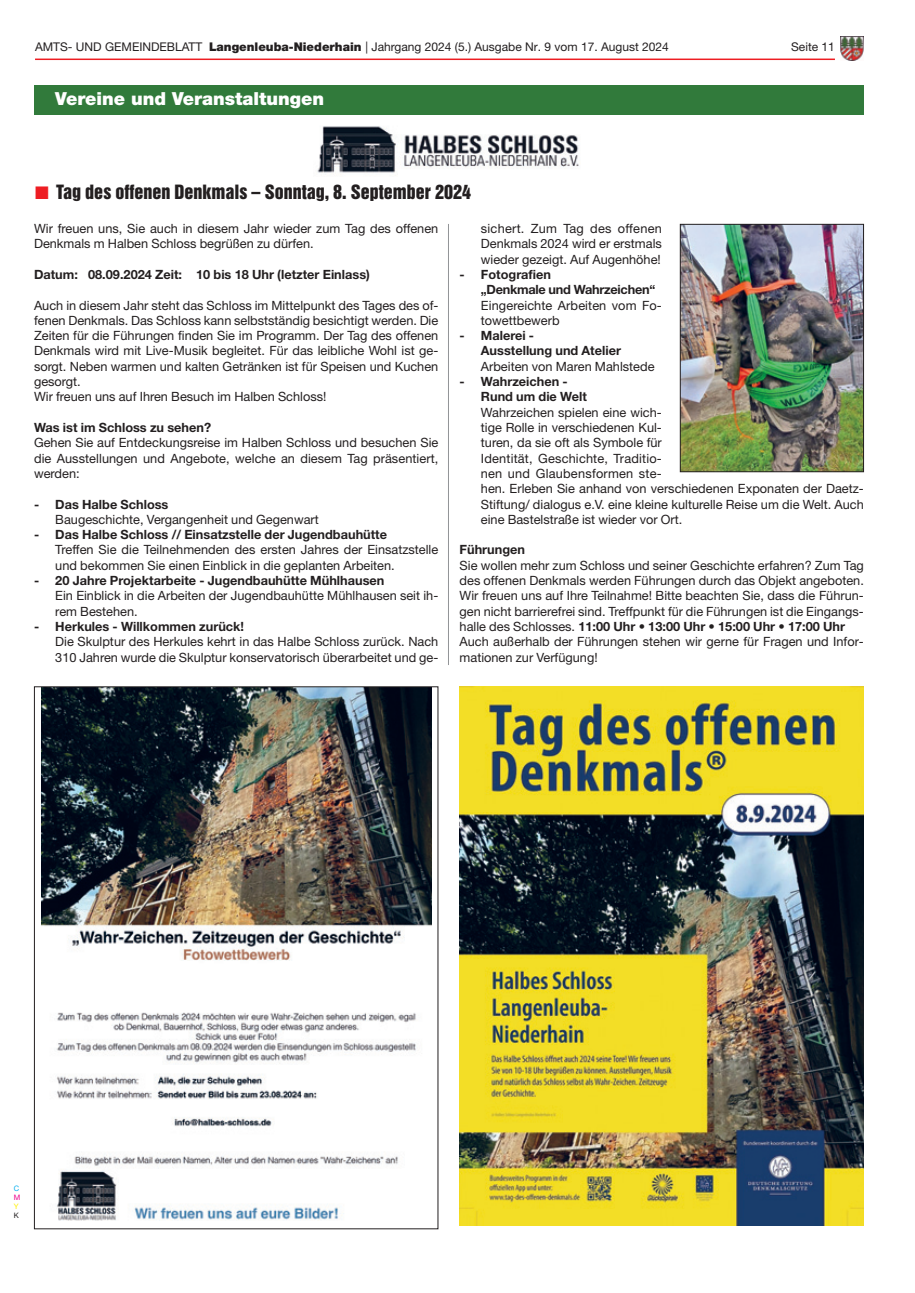
<style>
.page{position:relative;width:915px;height:1293px;background:#fff}
.page>*{position:absolute;margin:0;border:0;box-sizing:border-box;transform-origin:0 0}
.t1{font:18px "Helvetica Inserat";color:#231f20}
.t2{font:900 18px "Helvetica Neue";color:#fff}
.t3{font:12.75px/15.3px "Helvetica Neue";color:#231f20}
.t4{font:700 12.75px/15.3px "Helvetica Neue";color:#231f20}
.t5{font:700 12.75px/15.3px "Helvetica Neue";letter-spacing:-.02em;color:#231f20}
.t6{font:12px "Helvetica Neue";color:#231f20}
.t7{font:7.5px "Helvetica Neue";color:#00aeef}
.t8{font:7.5px "Helvetica Neue";color:#ed028c}
.t9{font:7.5px "Helvetica Neue";color:#fff101}
.t10{font:7.5px "Helvetica Neue";color:#231f20}
.s1{font-weight:900}
.s2{color:#ee1d23}
.s3{font-weight:700}
</style>
<div class="page">
<img style="left:840px;top:37px;width:22px;height:23px">
<hr style="left:35px;top:59px;width:799px;height:1px;background:#ee1d23">
<img style="left:317px;top:126px;width:262px;height:49px">
<div style="left:34px;top:85px;width:829px;height:30px;background:#317a3b"></div>
<img style="left:41px;top:688px;width:390px;height:533px">
<img style="left:681px;top:226px;width:180px;height:244px">
<div style="left:679px;top:224px;width:184px;height:248px;border:1px solid #231f20"></div>
<img style="left:459px;top:686px;width:404px;height:539px">
<hr style="left:448px;top:224px;width:1px;height:441px;background:#939598">
<p class="t6" style="left:35px;top:43px;width:635px">AMTS- UND GEMEINDEBLATT <span class="s1">Langenleuba-Niederhain</span> | Jahrgang 2024 (5.) Ausgabe Nr. 9 vom 17. August 2024</p>
<p class="t6" style="left:790px;top:43px;width:45px">Seite 11</p>
<h1 class="t2" style="left:55px;top:92px;width:270px">Vereine und Veranstaltungen</h1>
<h1 class="t1" style="left:35px;top:185px;width:437px"><span class="s2">■</span> Tag des offenen Denkmals – Sonntag, 8. September 2024</h1>
<p class="t3" style="left:34px;top:222px;width:405px">Wir freuen uns, Sie auch in diesem Jahr wieder zum Tag des offenen<br>Denkmals m Halben Schloss begrüßen zu dürfen.</p>
<p class="t4" style="left:34px;top:268px;width:337px">Datum: 08.09.2024 Zeit: 10 bis 18 Uhr (letzter Einlass)</p>
<p class="t3" style="left:34px;top:299px;width:406px">Auch in diesem Jahr steht das Schloss im Mittelpunkt des Tages des of&shy;fenen Denkmals. Das Schloss kann selbstständig besichtigt werden. Die Zeiten für die Führungen finden Sie im Programm. Der Tag des offenen Denkmals wird mit Live-Musik begleitet. Für das leibliche Wohl ist ge&shy;sorgt. Neben warmen und kalten Getränken ist für Speisen und Kuchen gesorgt.<br>Wir freuen uns auf Ihren Besuch im Halben Schloss!</p>
<p class="t4" style="left:34px;top:421px;width:178px">Was ist im Schloss zu sehen?</p>
<p class="t3" style="left:34px;top:436px;width:405px;text-align:justify">Gehen Sie auf Entdeckungsreise im Halben Schloss und besuchen Sie die Ausstellungen und Angebote, welche an diesem Tag präsentiert, werden:</p>
<p class="t4" style="left:34px;top:497px;width:136px">- Das Halbe Schloss</p>
<p class="t3" style="left:55px;top:513px;width:265px">Baugeschichte, Vergangenheit und Gegenwart</p>
<p class="t4" style="left:34px;top:528px;width:354px">- Das Halbe Schloss // Einsatzstelle der Jugendbauhütte</p>
<p class="t3" style="left:55px;top:543px;width:384px">Treffen Sie die Teilnehmenden des ersten Jahres der Einsatzstelle und bekommen Sie einen Einblick in die geplanten Arbeiten.</p>
<p class="t4" style="left:34px;top:574px;width:352px">- 20 Jahre Projektarbeite - Jugendbauhütte Mühlhausen</p>
<p class="t3" style="left:55px;top:589px;width:384px">Ein Einblick in die Arbeiten der Jugendbauhütte Mühlhausen seit ih&shy;rem Bestehen.</p>
<p class="t4" style="left:34px;top:620px;width:211px">- Herkules - Willkommen zurück!</p>
<p class="t3" style="left:55px;top:635px;width:384px">Die Skulptur des Herkules kehrt in das Halbe Schloss zurück. Nach<br>310 Jahren wurde die Skulptur konservatorisch überarbeitet und ge-</p>
<p class="t3" style="left:480px;top:222px;width:182px;text-align:justify">sichert. Zum Tag des offenen Denkmals 2024 wird er erstmals wieder gezeigt. Auf Augenhöhe!</p>
<p class="t5" style="left:480px;top:268px;width:176px;text-indent:-21px">- Fotografien<br>„Denkmale und Wahrzeichen“</p>
<p class="t3" style="left:480px;top:299px;width:182px">Eingereichte Arbeiten vom Fo&shy;towettbewerb</p>
<p class="t4" style="left:480px;top:329px;width:141px;text-indent:-21px">- Malerei -<br>Ausstellung und Atelier</p>
<p class="t3" style="left:480px;top:360px;width:175px">Arbeiten von Maren Mahlstede</p>
<p class="t4" style="left:480px;top:375px;width:107px;text-indent:-21px">- Wahrzeichen -<br>Rund um die Welt</p>
<p class="t3" style="left:480px;top:406px;width:384px">Wahrzeichen spielen eine wich-<br>tige Rolle in verschiedenen Kul-<br>turen, da sie oft als Symbole für<br>Identität, Geschichte, Traditio-<br>nen und Glaubensformen ste-<br>hen. Erleben Sie anhand von verschiedenen Exponaten der Daetz-Stiftung/ dialogus e.V. eine kleine kulturelle Reise um die Welt. Auch eine Bastelstraße ist wieder vor Ort.</p>
<p class="t4" style="left:459px;top:543px;width:67px">Führungen</p>
<p class="t3" style="left:459px;top:559px;width:405px">Sie wollen mehr zum Schloss und seiner Geschichte erfahren? Zum Tag des offenen Denkmals werden Führungen durch das Objekt angeboten.<br>Wir freuen uns auf Ihre Teilnahme! Bitte beachten Sie, dass die Führun&shy;gen nicht barrierefrei sind. Treffpunkt für die Führungen ist die Eingangs&shy;halle des Schlosses. <span class="s3">11:00 Uhr • 13:00 Uhr • 15:00 Uhr • 17:00 Uhr </span>Auch außerhalb der Führungen stehen wir gerne für Fragen und Infor&shy;mationen zur Verfügung!</p>
<p class="t7" style="left:14px;top:1185px;width:7px">C</p>
<p class="t8" style="left:14px;top:1194px;width:8px">M</p>
<p class="t9" style="left:14px;top:1203px;width:6px">Y</p>
<p class="t10" style="left:14px;top:1212px;width:7px">K</p>
</div>
